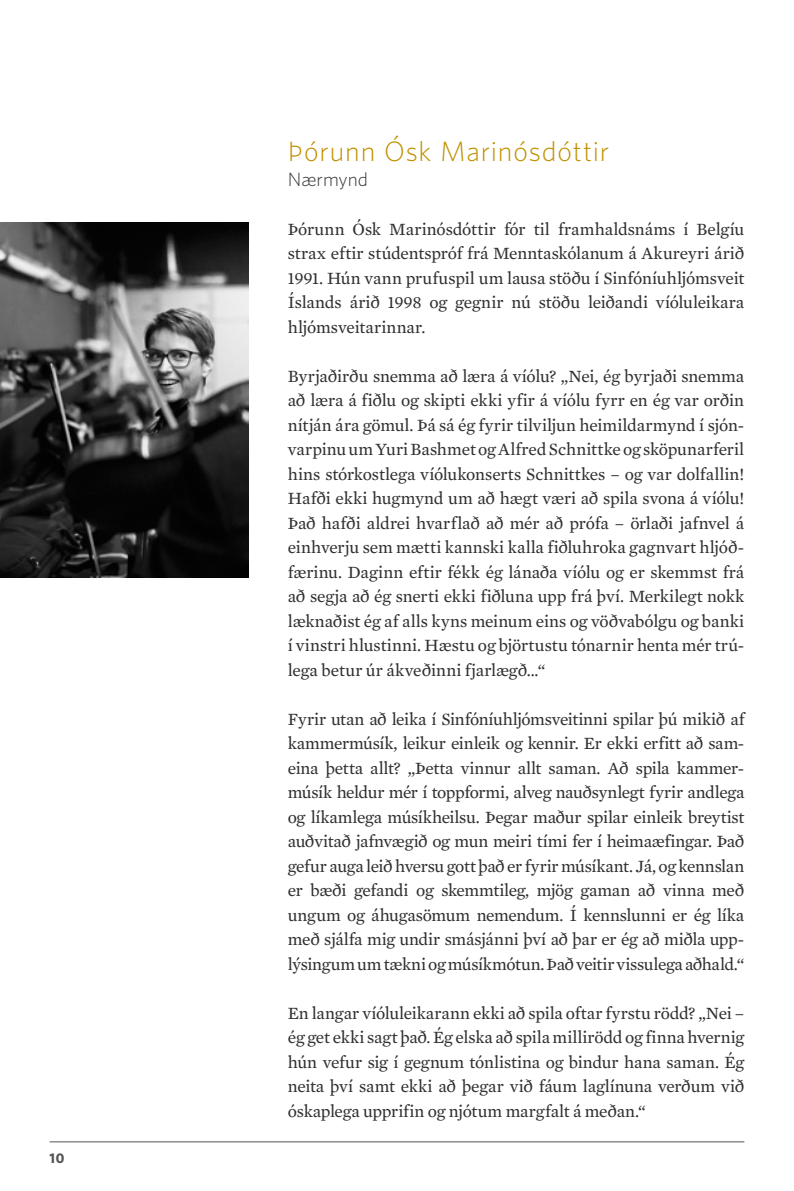
<style>
.page{position:relative;width:794px;height:1191px;background:#fff}
.page>*{position:absolute;margin:0;border:0;box-sizing:border-box;transform-origin:0 0}
.t1{font:300 28px "Whitney";letter-spacing:.03em;color:#c09100}
.t2{font:300 19.25px "Whitney";color:#363635}
.t3{font:17.5px/24.5px "Mercury Text G2";letter-spacing:-.01em;color:#30302f;text-align:justify}
.t4{font:700 14px "Whitney";color:#555454}
</style>
<div class="page">
<hr style="left:50px;top:1141px;width:694px;height:1px;background:#555454">
<img style="left:0;top:223px;width:248px;height:354px">
<p class="t4" style="left:50px;top:1150px;width:16px">10</p>
<h1 class="t1" style="left:288px;top:135px;width:323px">Þórunn Ósk Marinósdóttir</h1>
<p class="t2" style="left:288px;top:168px;width:82px">Nærmynd</p>
<p class="t3" style="left:288px;top:217px;width:458px">Þórunn Ósk Marinósdóttir fór til framhaldsnáms í Belgíu strax eftir stúdentspróf frá Menntaskólanum á Akureyri árið 1991. Hún vann prufuspil um lausa stöðu í Sinfóníuhljómsveit Íslands árið 1998 og gegnir nú stöðu leiðandi víóluleikara hljómsveitarinnar.</p>
<p class="t3" style="left:288px;top:364px;width:458px">Byrjaðirðu snemma að læra á víólu? „Nei, ég byrjaði snemma að læra á fiðlu og skipti ekki yfir á víólu fyrr en ég var orðin nítján ára gömul. Þá sá ég fyrir tilviljun heimildarmynd í sjón&shy;varpinu um Yuri Bashmet og Alfred Schnittke og sköpunarferil hins stórkostlega víólukonserts Schnittkes – og var dolfallin!<br>Hafði ekki hugmynd um að hægt væri að spila svona á víólu!<br>Það hafði aldrei hvarflað að mér að prófa – örlaði jafnvel á einhverju sem mætti kannski kalla fiðluhroka gagnvart hljóð&shy;færinu. Daginn eftir fékk ég lánaða víólu og er skemmst frá að segja að ég snerti ekki fiðluna upp frá því. Merkilegt nokk læknaðist ég af alls kyns meinum eins og vöðvabólgu og banki í vinstri hlustinni. Hæstu og björtustu tónarnir henta mér trú&shy;lega betur úr ákveðinni fjarlægð...“</p>
<p class="t3" style="left:288px;top:707px;width:458px">Fyrir utan að leika í Sinfóníuhljómsveitinni spilar þú mikið af kammermúsík, leikur einleik og kennir. Er ekki erfitt að sam&shy;eina þetta allt? „Þetta vinnur allt saman. Að spila kammer&shy;músík heldur mér í toppformi, alveg nauðsynlegt fyrir andlega og líkamlega músíkheilsu. Þegar maður spilar einleik breytist auðvitað jafnvægið og mun meiri tími fer í heimaæfingar. Það gefur auga leið hversu gott það er fyrir músíkant. Já, og kennslan er bæði gefandi og skemmtileg, mjög gaman að vinna með ungum og áhugasömum nemendum. Í kennslunni er ég líka með sjálfa mig undir smásjánni því að þar er ég að miðla upp&shy;lýsingum um tækni og músíkmótun. Það veitir vissulega aðhald.“</p>
<p class="t3" style="left:288px;top:1001px;width:458px">En langar víóluleikarann ekki að spila oftar fyrstu rödd? „Nei – ég get ekki sagt það. Ég elska að spila millirödd og finna hvernig hún vefur sig í gegnum tónlistina og bindur hana saman. Ég neita því samt ekki að þegar við fáum laglínuna verðum við óskaplega upprifin og njótum margfalt á meðan.“</p>
</div>
